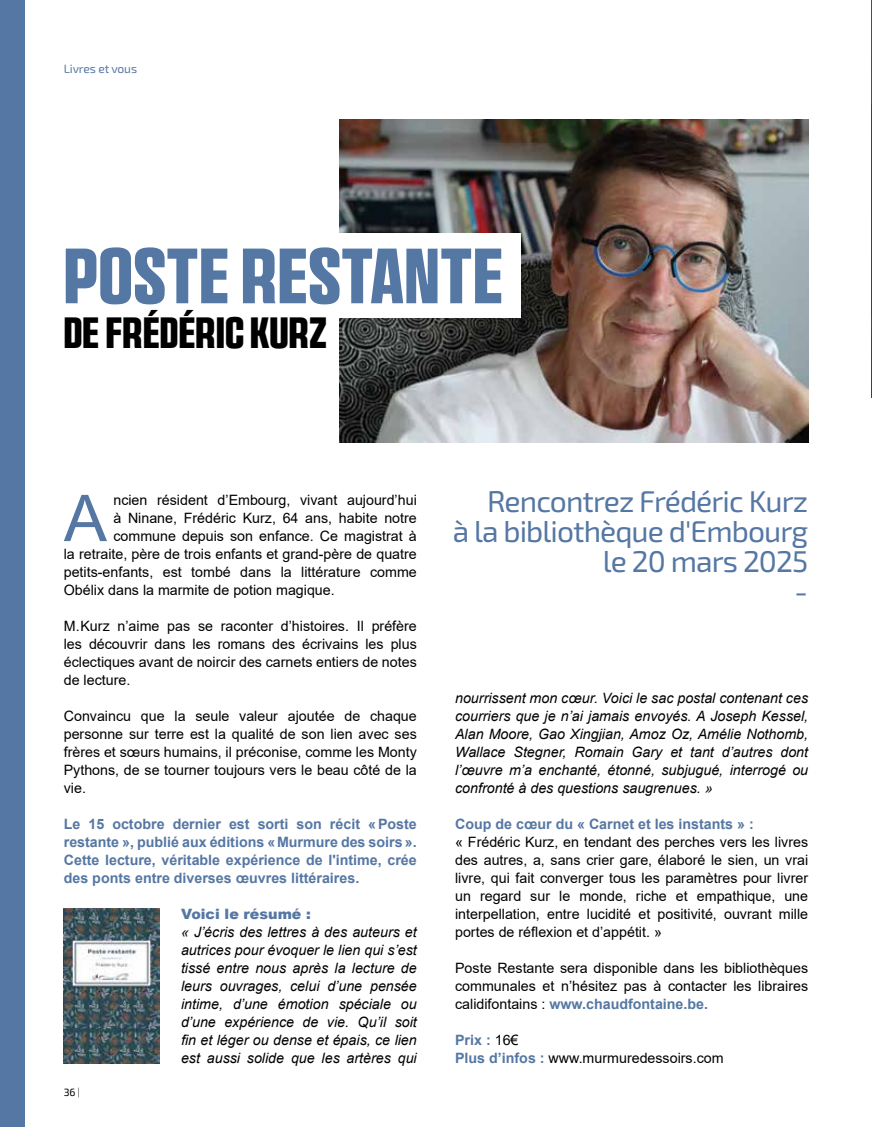
<style>
.page{position:relative;width:872px;height:1127px;background:#fff}
.page>*{position:absolute;margin:0;border:0;box-sizing:border-box;transform-origin:0 0}
.t1{font:700 78px "Avilock";color:#5577a3}
.t2{font:64.5px "Arial";color:#5577a3}
.t3{font:700 43.5px "Avilock";color:#000}
.t4{font:30px/30px "Exo 2";letter-spacing:-.03em;color:#5577a3;text-align:right}
.t5{font:14.25px/18px "Arial";color:#000;text-align:justify}
.t6{font:italic 14.25px/18px "Arial";color:#000;text-align:justify}
.t7{font:700 14.25px/18px "Arial";color:#5577a3;text-align:justify}
.t8{font:900 14.25px "Arial";color:#5577a3}
.t9{font:12px "Exo 2";letter-spacing:-.01em;color:#5577a3}
.t10{font:10.5px "Exo 2";color:#000}
.s1{font-family:"Linux Libertine G"}
.s2{font-weight:700;color:#5577a3}
</style>
<div class="page">
<div style="left:0;top:0;width:25px;height:1127px;background:#5577a3"></div>
<img style="left:339px;top:119px;width:469px;height:323px">
<img style="left:64px;top:909px;width:96px;height:154px">
<div style="left:64px;top:233px;width:456px;height:84px;background:#fff"></div>
<img style="left:871px;top:0;width:1px;height:397px">
<p class="t9" style="left:64px;top:62px;width:75px">Livres et vous</p>
<h1 class="t1" style="left:64px;top:234px;width:441px">POSTE RESTANTE</h1>
<h3 class="t3" style="left:64px;top:310px;width:265px">DE FRÉDÉRIC KURZ</h3>
<h2 class="t2" style="left:64px;top:474px;width:45px">A</h2>
<p class="t5" style="left:113px;top:491px;width:305px">ncien résident d’Embourg, vivant aujourd’hui</p>
<p class="t5" style="left:113px;top:509px;width:305px">à Ninane, Frédéric Kurz, 64 ans, habite notre</p>
<p class="t5" style="left:113px;top:527px;width:305px">commune depuis son enfance. Ce magistrat à</p>
<p class="t5" style="left:64px;top:545px;width:354px">la retraite, père de trois enfants et grand-père de quatre</p>
<p class="t5" style="left:64px;top:563px;width:354px">petits-enfants, est tombé dans la littérature comme</p>
<p class="t5" style="left:64px;top:581px;width:272px">Obélix dans la marmite de potion magique.</p>
<p class="t5" style="left:64px;top:617px;width:354px">M.Kurz n’aime pas se raconter d’histoires. Il préfère les découvrir dans les romans des écrivains les plus éclectiques avant de noircir des carnets entiers de notes de lecture.</p>
<p class="t5" style="left:64px;top:707px;width:354px">Convaincu que la seule valeur ajoutée de chaque personne sur terre est la qualité de son lien avec ses frères et sœurs humains, il préconise, comme les Monty Pythons, de se tourner toujours vers le beau côté de la vie.</p>
<p class="t7" style="left:64px;top:815px;width:354px">Le 15 octobre dernier est sorti son récit « Poste restante », publié aux éditions «Murmure des soirs ».<br>Cette lecture, véritable expérience de l'intime, crée des ponts entre diverses œuvres littéraires.</p>
<p class="t8" style="left:181px;top:904px;width:131px">Voici le résumé :</p>
<p class="t6" style="left:181px;top:923px;width:237px">« J’écris des lettres à des auteurs et autrices pour évoquer le lien qui s’est tissé entre nous après la lecture de leurs ouvrages, celui d’une pensée intime, d’une émotion spéciale ou d’une expérience de vie. Qu’il soit fin et léger ou dense et épais, ce lien est aussi solide que les artères qui</p>
<p class="t10" style="left:64px;top:1086px;width:18px">36<span class="s1">|</span></p>
<h3 class="t4" style="left:453px;top:487px;width:357px">Rencontrez Frédéric Kurz<br>à la bibliothèque d'Embourg le 20 mars 2025<br>-</h3>
<p class="t6" style="left:455px;top:689px;width:354px">nourrissent mon cœur. Voici le sac postal contenant ces courriers que je n’ai jamais envoyés. A Joseph Kessel, Alan Moore, Gao Xingjian, Amoz Oz, Amélie Nothomb, Wallace Stegner, Romain Gary et tant d’autres dont l’œuvre m’a enchanté, étonné, subjugué, interrogé ou confronté à des questions saugrenues. »</p>
<p class="t7" style="left:455px;top:815px;width:300px">Coup de cœur du « Carnet et les instants » :</p>
<p class="t5" style="left:455px;top:833px;width:354px">« Frédéric Kurz, en tendant des perches vers les livres des autres, a, sans crier gare, élaboré le sien, un vrai livre, qui fait converger tous les paramètres pour livrer un regard sur le monde, riche et empathique, une interpellation, entre lucidité et positivité, ouvrant mille portes de réflexion et d’appétit. »</p>
<p class="t5" style="left:455px;top:959px;width:354px">Poste Restante sera disponible dans les bibliothèques communales et n’hésitez pas à contacter les libraires calidifontains : <span class="s2">www.chaudfontaine.be.</span></p>
<p class="t5" style="left:455px;top:1031px;width:270px"><span class="s2">Prix :</span> 16€<br><span class="s2">Plus d’infos :</span> www.murmuredessoirs.com</p>
</div>
